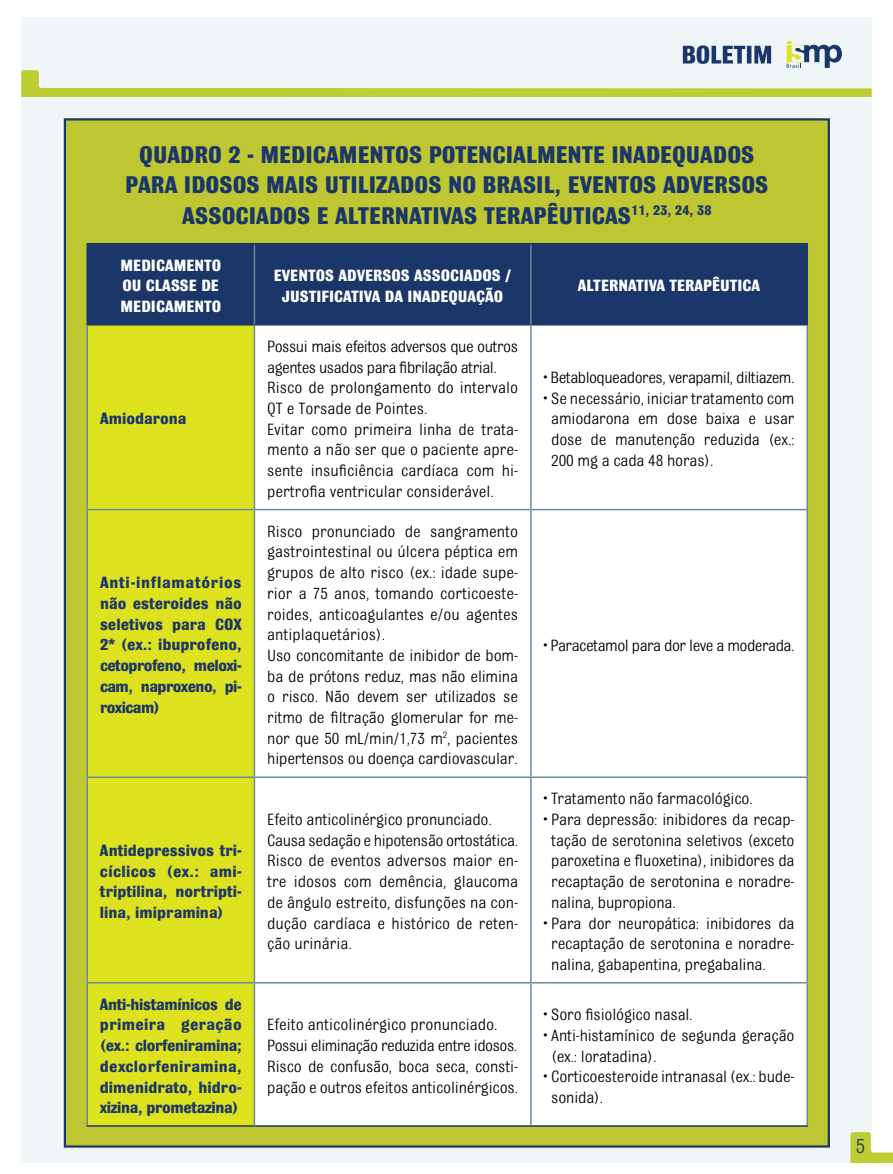
<style>
.page{position:relative;width:893px;height:1174px;background:#fff}
.page>*{position:absolute;margin:0;border:0;box-sizing:border-box;transform-origin:0 0}
.t1{font:700 25.5px/30.6px "Bulldog";color:#1b3668;text-align:center}
.t2{font:21.6px "Bulldog";color:#1b3668}
.t3{font:17.25px/20.7px "Bulldog";letter-spacing:-.01em;color:#000}
.t4{font:700 17.25px/20.7px "Bulldog";color:#1b3668;text-align:justify}
.t5{font:700 17.25px/20.7px "Bulldog";color:#fff;text-align:justify}
.t6{font:17.25px "Bulldog";letter-spacing:-.03em;color:#000}
</style>
<div class="page">
<div style="left:21px;top:18px;width:851px;height:1145px;background:#f0f5f8"></div>
<svg style="left:21px;top:41px;width:851px;height:56px"></svg>
<svg style="left:850px;top:1132px;width:43px;height:31px"></svg>
<div style="left:64px;top:118px;width:766px;height:1029px;background:#bec731;border:2px solid #1b3668"></div>
<div style="left:88px;top:244px;width:718px;height:80px;background:#1b3668"></div>
<div style="left:88px;top:325px;width:166px;height:800px;background:#dee21e"></div>
<div style="left:255px;top:325px;width:551px;height:800px;background:#fff"></div>
<hr style="left:254px;top:244px;width:1px;height:80px;background:#6a8a9a">
<hr style="left:530px;top:244px;width:2px;height:80px;background:#6a8a9a">
<hr style="left:86px;top:243px;width:168px;height:1px;background:#1b3668">
<hr style="left:86px;top:244px;width:2px;height:80px;background:#1b3668">
<hr style="left:254px;top:243px;width:277px;height:1px;background:#1b3668">
<hr style="left:531px;top:243px;width:277px;height:1px;background:#1b3668">
<hr style="left:806px;top:244px;width:2px;height:80px;background:#1b3668">
<hr style="left:86px;top:324px;width:168px;height:1px;background:#1b3668">
<hr style="left:254px;top:324px;width:277px;height:1px;background:#1b3668">
<hr style="left:531px;top:324px;width:277px;height:1px;background:#1b3668">
<hr style="left:86px;top:1125px;width:168px;height:1px;background:#1b3668">
<hr style="left:254px;top:1125px;width:277px;height:1px;background:#1b3668">
<hr style="left:531px;top:1125px;width:277px;height:1px;background:#1b3668">
<hr style="left:86px;top:509px;width:168px;height:1px;background:#6a8a9a">
<hr style="left:86px;top:776px;width:168px;height:2px;background:#6a8a9a">
<hr style="left:86px;top:982px;width:168px;height:1px;background:#6a8a9a">
<hr style="left:254px;top:325px;width:1px;height:184px;background:#6a8a9a">
<hr style="left:254px;top:510px;width:1px;height:266px;background:#6a8a9a">
<hr style="left:254px;top:778px;width:1px;height:204px;background:#6a8a9a">
<hr style="left:254px;top:983px;width:1px;height:142px;background:#6a8a9a">
<hr style="left:254px;top:509px;width:277px;height:1px;background:#6a8a9a">
<hr style="left:531px;top:509px;width:277px;height:1px;background:#6a8a9a">
<hr style="left:254px;top:776px;width:277px;height:2px;background:#6a8a9a">
<hr style="left:531px;top:776px;width:277px;height:2px;background:#6a8a9a">
<hr style="left:254px;top:982px;width:277px;height:1px;background:#6a8a9a">
<hr style="left:531px;top:982px;width:277px;height:1px;background:#6a8a9a">
<hr style="left:86px;top:325px;width:2px;height:184px;background:#6a8a9a">
<hr style="left:530px;top:325px;width:2px;height:184px;background:#6a8a9a">
<hr style="left:806px;top:325px;width:2px;height:184px;background:#6a8a9a">
<hr style="left:86px;top:510px;width:2px;height:266px;background:#6a8a9a">
<hr style="left:530px;top:510px;width:2px;height:266px;background:#6a8a9a">
<hr style="left:806px;top:510px;width:2px;height:266px;background:#6a8a9a">
<hr style="left:86px;top:778px;width:2px;height:204px;background:#6a8a9a">
<hr style="left:530px;top:778px;width:2px;height:204px;background:#6a8a9a">
<hr style="left:806px;top:778px;width:2px;height:204px;background:#6a8a9a">
<hr style="left:86px;top:983px;width:2px;height:142px;background:#6a8a9a">
<hr style="left:530px;top:983px;width:2px;height:142px;background:#6a8a9a">
<hr style="left:806px;top:983px;width:2px;height:142px;background:#6a8a9a">
<h1 class="t1" style="left:125px;top:139px;width:645px">QUADRO 2 - MEDICAMENTOS POTENCIALMENTE INADEQUADOS<br>PARA IDOSOS MAIS UTILIZADOS NO BRASIL, EVENTOS ADVERSOS<br>ASSOCIADOS E ALTERNATIVAS TERAPÊUTICAS<sup>11,</sup> <sup>23,</sup> <sup>24,</sup> <sup>38</sup></h1>
<p class="t5" style="left:121px;top:254px;width:102px">MEDICAMENTO OU CLASSE DE MEDICAMENTO</p>
<p class="t5" style="left:274px;top:265px;width:239px;text-align:center">EVENTOS ADVERSOS ASSOCIADOS /<br>JUSTIFICATIVA DA INADEQUAÇÃO</p>
<p class="t5" style="left:578px;top:275px;width:184px">ALTERNATIVA TERAPÊUTICA</p>
<p class="t4" style="left:100px;top:408px;width:88px">Amiodarona</p>
<p class="t4" style="left:100px;top:572px;width:143px">Anti-inflamatórios não esteroides não seletivos para COX 2* (ex.: ibuprofeno, cetoprofeno, meloxi&shy;cam, naproxeno, pi&shy;roxicam)</p>
<p class="t4" style="left:100px;top:840px;width:143px">Antidepressivos tri&shy;cíclicos (ex.: ami&shy;triptilina, nortripti&shy;lina, imipramina)</p>
<p class="t4" style="left:100px;top:993px;width:143px">Anti-histamínicos de primeira geração (ex.: clorfeniramina; dexclorfeniramina, dimenidrato, hidro&shy;xizina, prometazina)</p>
<p class="t3" style="left:267px;top:336px;width:252px">Possui mais efeitos adversos que outros agentes usados para fibrilação atrial.<br>Risco de prolongamento do intervalo QT e Torsade de Pointes.<br>Evitar como primeira linha de trata&shy;mento a não ser que o paciente apre&shy;sente insuficiência cardíaca com hi&shy;pertrofia ventricular considerável.</p>
<p class="t3" style="left:267px;top:520px;width:252px">Risco pronunciado de sangramento gastrointestinal ou úlcera péptica em grupos de alto risco (ex.: idade supe&shy;rior a 75 anos, tomando corticoeste&shy;roides, anticoagulantes e/ou agentes antiplaquetários).<br>Uso concomitante de inibidor de bom&shy;ba de prótons reduz, mas não elimina o risco. Não devem ser utilizados se ritmo de filtração glomerular for me&shy;nor que 50 mL/min/1,73 m<sup>2</sup>, pacientes hipertensos ou doença cardiovascular.</p>
<p class="t3" style="left:267px;top:809px;width:252px">Efeito anticolinérgico pronunciado.<br>Causa sedação e hipotensão ortostática.<br>Risco de eventos adversos maior en&shy;tre idosos com demência, glaucoma de ângulo estreito, disfunções na con&shy;dução cardíaca e histórico de reten&shy;ção urinária.</p>
<p class="t3" style="left:267px;top:1014px;width:252px">Efeito anticolinérgico pronunciado.<br>Possui eliminação reduzida entre idosos.<br>Risco de confusão, boca seca, consti&shy;pação e outros efeitos anticolinérgicos.</p>
<p class="t6" style="left:544px;top:368px;width:252px">• Betabloqueadores, verapamil, diltiazem.</p>
<p class="t3" style="left:551px;top:387px;width:245px;text-align:justify;text-indent:-8px">• Se necessário, iniciar tratamento com amiodarona em dose baixa e usar dose de manutenção reduzida (ex.:<br>200 mg a cada 48 horas).</p>
<p class="t6" style="left:544px;top:636px;width:252px">• Paracetamol para dor leve a moderada.</p>
<p class="t3" style="left:544px;top:788px;width:211px">• Tratamento não farmacológico.</p>
<p class="t3" style="left:551px;top:809px;width:245px;text-align:justify;text-indent:-8px">• Para depressão: inibidores da recap&shy;tação de serotonina seletivos (exceto paroxetina e fluoxetina), inibidores da recaptação de serotonina e noradre&shy;nalina, bupropiona.</p>
<p class="t3" style="left:551px;top:912px;width:245px;text-align:justify;text-indent:-8px">• Para dor neuropática: inibidores da recaptação de serotonina e noradre&shy;nalina, gabapentina, pregabalina.</p>
<p class="t3" style="left:544px;top:1004px;width:151px">• Soro fisiológico nasal.</p>
<p class="t3" style="left:551px;top:1024px;width:245px;text-indent:-8px">• Anti-histamínico de segunda geração (ex.: loratadina).</p>
<p class="t3" style="left:551px;top:1066px;width:245px;text-indent:-8px">• Corticoesteroide intranasal (ex.: bude&shy;sonida).</p>
<p class="t2" style="left:856px;top:1135px;width:11px">5</p>
</div>
